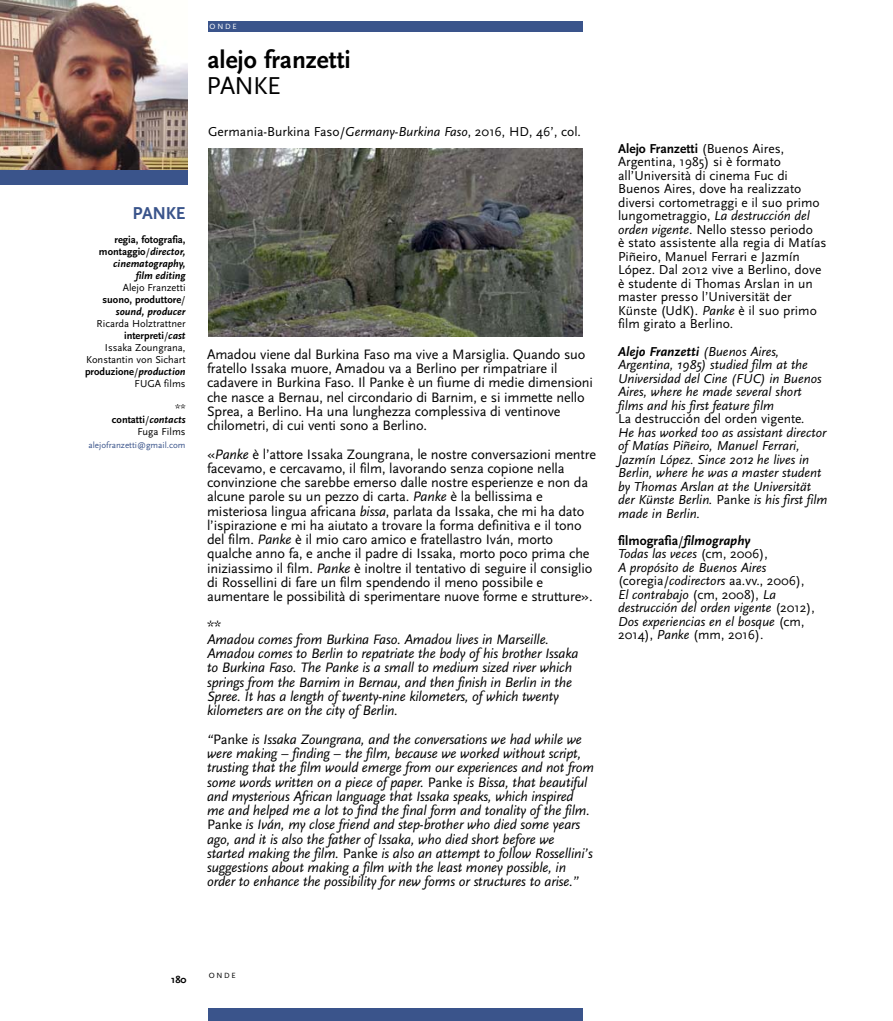
<style>
.page{position:relative;width:893px;height:1021px;background:#fff}
.page>*{position:absolute;margin:0;border:0;box-sizing:border-box;transform-origin:0 0}
.t1{font:700 25.5px "Scala Sans";color:#000}
.t2{font:25.5px "Scala Sans";letter-spacing:-.03em;color:#000}
.t3{font:700 18px "Scala Sans";letter-spacing:-.015em;color:#3a548b}
.t4{font:italic 14.25px/14.2px "Scala Sans";letter-spacing:-.01em;color:#000}
.t5{font:14.25px/14.2px "Scala Sans";letter-spacing:-.01em;color:#000}
.t6{font:italic 13.5px/13.5px "Scala Sans";color:#000}
.t7{font:13.5px/13.5px "Scala Sans";color:#000}
.t8{font:10.5px/12px "Scala Sans";color:#000;text-align:right}
.t9{font:italic 700 10.5px/12px "Scala Sans";color:#000;text-align:right}
.t10{font:700 10.5px/12px "Scala Sans";color:#000;text-align:right}
.t11{font:9px "Scala Sans";color:#3a548b}
.t12{font:7.8px "Scala Sans";color:#000}
.t13{font:7.8px "Scala Sans";color:#fff}
.s1{font-style:normal}
.s2{font-weight:400;font-style:normal}
.s3{font-weight:400}
.s4{font-style:italic}
.s5{font-weight:700}
.s6{font-weight:700;font-style:italic}
.s7{font-weight:700;font-style:normal}
</style>
<div class="page">
<img style="left:208px;top:148px;width:375px;height:189px">
<img style="left:0;top:0;width:187px;height:171px">
<div style="left:0;top:171px;width:187px;height:14px;background:#3a548b"></div>
<div style="left:208px;top:21px;width:375px;height:11px;background:#3a548b"></div>
<div style="left:208px;top:1008px;width:375px;height:12px;background:#3a548b"></div>
<p class="t3" style="left:132px;top:206px;width:55px">PANKE</p>
<p class="t9" style="left:99px;top:234px;width:88px"><span class="s1">regia, fotografia, montaggio</span><span class="s2">/</span>director, cinematography, film editing</p>
<p class="t10" style="left:103px;top:282px;width:85px"><span class="s3">Alejo Franzetti </span>suono, produttore<span class="s3">/ </span><span class="s4">sound, producer</span></p>
<p class="t8" style="left:85px;top:318px;width:102px">Ricarda Holztrattner <span class="s5">interpreti</span>/<span class="s6">cast<br></span>Issaka Zoungrana,<br>Konstantin von Sichart <span class="s5">produzione</span>/<span class="s6">production<br></span>FUGA films</p>
<p class="t8" style="left:112px;top:402px;width:75px">** <span class="s5">contatti</span>/<span class="s6">contacts<br></span>Fuga Films</p>
<p class="t11" style="left:89px;top:442px;width:99px">alejofranzetti@gmail.com</p>
<p class="t13" style="left:210px;top:23px;width:29px">ONDE</p>
<h1 class="t1" style="left:207px;top:49px;width:145px">alejo franzetti</h1>
<h1 class="t2" style="left:207px;top:75px;width:76px">PANKE</h1>
<p class="t7" style="left:208px;top:126px;width:374px">Germania-Burkina Faso/<span class="s4">Germany-Burkina Faso</span>, 2016, HD, 46’, col.</p>
<p class="t5" style="left:207px;top:348px;width:387px">Amadou viene dal Burkina Faso ma vive a Marsiglia. Quando suo fratello Issaka muore, Amadou va a Berlino per rimpatriare il cadavere in Burkina Faso. Il Panke è un fiume di medie dimensioni che nasce a Bernau, nel circondario di Barnim, e si immette nello Sprea, a Berlino. Ha una lunghezza complessiva di ventinove chilometri, di cui venti sono a Berlino.</p>
<p class="t5" style="left:207px;top:448px;width:391px">«<span class="s4">Panke</span> è l’attore Issaka Zoungrana, le nostre conversazioni mentre facevamo, e cercavamo, il film, lavorando senza copione nella convinzione che sarebbe emerso dalle nostre esperienze e non da alcune parole su un pezzo di carta. <span class="s4">Panke</span> è la bellissima e misteriosa lingua africana <span class="s4">bissa</span>, parlata da Issaka, che mi ha dato l’ispirazione e mi ha aiutato a trovare la forma definitiva e il tono del film. <span class="s4">Panke</span> è il mio caro amico e fratellastro Iván, morto qualche anno fa, e anche il padre di Issaka, morto poco prima che iniziassimo il film. <span class="s4">Panke</span> è inoltre il tentativo di seguire il consiglio di Rossellini di fare un film spendendo il meno possibile e aumentare le possibilità di sperimentare nuove forme e strutture».</p>
<p class="t5" style="left:207px;top:619px;width:16px">**</p>
<p class="t4" style="left:207px;top:633px;width:373px">Amadou comes from Burkina Faso. Amadou lives in Marseille.<br>Amadou comes to Berlin to repatriate the body of his brother Issaka to Burkina Faso. The Panke is a small to medium sized river which springs from the Barnim in Bernau, and then finish in Berlin in the Spree. It has a length of twenty-nine kilometers, of which twenty kilometers are on the city of Berlin.</p>
<p class="t4" style="left:207px;top:733px;width:389px">“<span class="s1">Panke</span> is Issaka Zoungrana, and the conversations we had while we were making – finding – the film, because we worked without script, trusting that the film would emerge from our experiences and not from some words written on a piece of paper. <span class="s1">Panke</span> is Bissa, that beautiful and mysterious African language that Issaka speaks, which inspired me and helped me a lot to find the final form and tonality of the film.<br><span class="s1">Panke</span> is Iván, my close friend and step-brother who died some years ago, and it is also the father of Issaka, who died short before we started making the film. <span class="s1">Panke</span> is also an attempt to follow Rossellini’s suggestions about making a film with the least money possible, in order to enhance the possibility for new forms or structures to arise.”</p>
<p class="t7" style="left:618px;top:143px;width:210px"><span class="s5">Alejo Franzetti</span> (Buenos Aires, Argentina, 1985) si è formato all’Università di cinema Fuc di Buenos Aires, dove ha realizzato diversi cortometraggi e il suo primo lungometraggio, <span class="s4">La destrucción del orden vigente</span>. Nello stesso periodo<br>è stato assistente alla regia di Matías Piñeiro, Manuel Ferrari e Jazmín López. Dal 2012 vive a Berlino, dove è studente di Thomas Arslan in un master presso l’Universität der Künste (UdK). <span class="s4">Panke</span> è il suo primo film girato a Berlino.</p>
<p class="t6" style="left:618px;top:345px;width:211px"><span class="s5">Alejo Franzetti</span> (Buenos Aires, Argentina, 1985) studied film at the Universidad del Cine (FUC) in Buenos Aires, where he made several short films and his first feature film<br><span class="s1">La destrucción del orden vigente</span>.<br>He has worked too as assistant director of Matías Piñeiro, Manuel Ferrari, Jazmín López. Since 2012 he lives in Berlin, where he was a master student by Thomas Arslan at the Universität der Künste Berlin. <span class="s1">Panke</span> is his first film made in Berlin.</p>
<p class="t6" style="left:618px;top:534px;width:198px"><span class="s7">filmografia</span><span class="s1">/</span><span class="s5">filmography<br></span>Todas las veces <span class="s1">(cm, 2006),<br></span>A propósito de Buenos Aires <span class="s1">(coregia/</span>codirectors <span class="s1">aa.vv., 2006),<br></span>El contrabajo <span class="s1">(cm, 2008),</span> La destrucción del orden vigente <span class="s1">(2012),<br></span>Dos experiencias en el bosque <span class="s1">(cm,<br>2014),</span> Panke <span class="s1">(mm, 2016).</span></p>
<p class="t10" style="left:171px;top:973px;width:17px">180</p>
<p class="t12" style="left:209px;top:972px;width:29px">ONDE</p>
</div>
